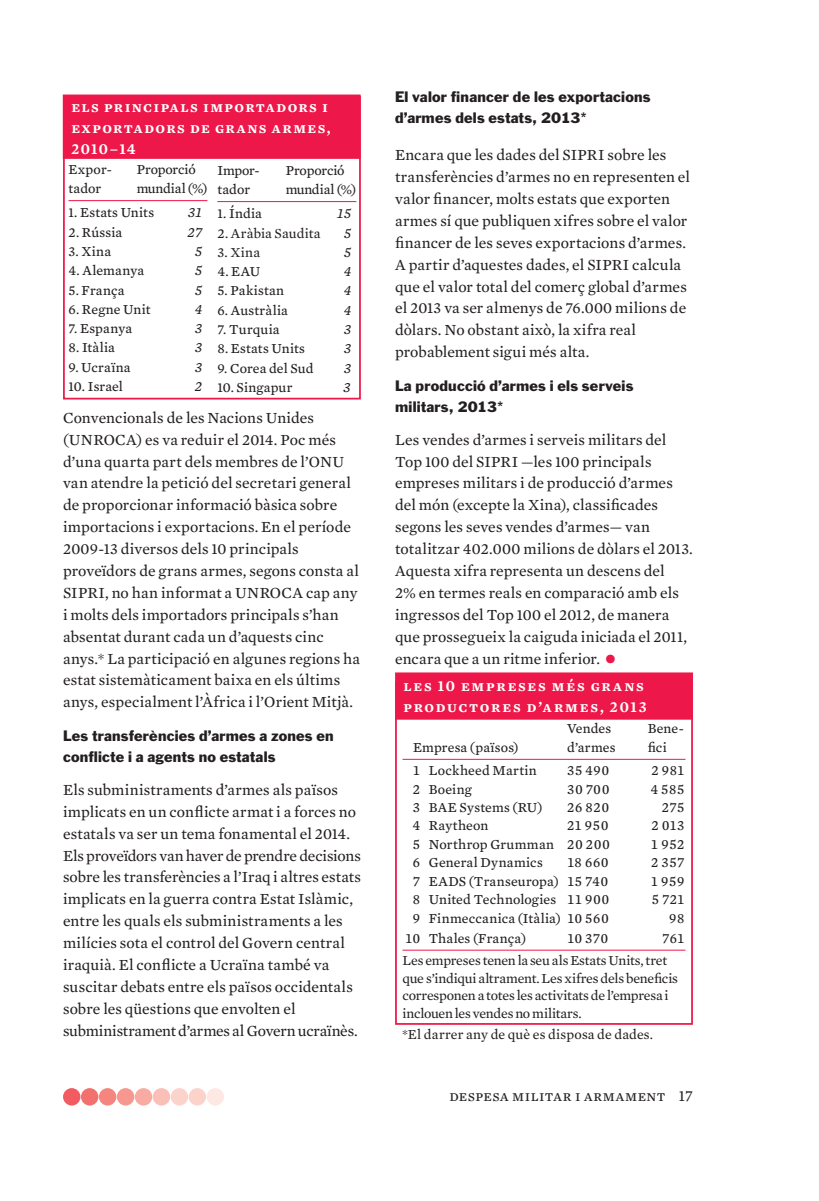
<style>
.page{position:relative;width:819px;height:1201px;background:#fff}
.page>*{position:absolute;margin:0;border:0;box-sizing:border-box;transform-origin:0 0}
.t1{font:15.75px/21.9px "Mercury Text G2";letter-spacing:.005em;color:#231f20}
.t2{font:15.75px/21px "Mercury Text G3 Semibold SC";letter-spacing:.1em;color:#fff}
.t3{font:15.75px "Mercury Text G2 Roman SC";letter-spacing:.03em;color:#231f20}
.t4{font:14px "Mercury Text G3";letter-spacing:.01em;color:#231f20}
.t5{font:14px/17.5px "Mercury Text G2";letter-spacing:-.01em;color:#231f20}
.t6{font:14px/21px "Franklin Gothic";letter-spacing:.015em;color:#231f20}
.t7{font:14px "Mercury Numeric G3";letter-spacing:.05em;color:#231f20}
.t8{font:14px "Mercury Text G2";letter-spacing:.01em;color:#231f20}
.t9{font:14px "Mercury Text G3";letter-spacing:-.01em;color:#231f20}
.t10{font:italic 14px "Mercury Numeric G3";color:#231f20}
.s1{font-family:"Mercury Text G3"}
.s2{font-size:31.5px;color:#ed1849}
.s3{font-family:"Mercury Numeric G3"}
</style>
<div class="page">
<div style="left:206px;top:1088px;width:18px;height:17px;background:#fee8e3;border-radius:50%"></div>
<div style="left:189px;top:1088px;width:17px;height:17px;background:#fcd3cb;border-radius:50%"></div>
<div style="left:171px;top:1088px;width:17px;height:17px;background:#fcd3cb;border-radius:50%"></div>
<div style="left:153px;top:1088px;width:17px;height:17px;background:#fabfb7;border-radius:50%"></div>
<div style="left:135px;top:1088px;width:17px;height:17px;background:#f8aba3;border-radius:50%"></div>
<div style="left:117px;top:1088px;width:17px;height:17px;background:#f69790;border-radius:50%"></div>
<div style="left:99px;top:1088px;width:17px;height:17px;background:#f4857f;border-radius:50%"></div>
<div style="left:81px;top:1088px;width:17px;height:17px;background:#f2716f;border-radius:50%"></div>
<div style="left:63px;top:1088px;width:17px;height:17px;background:#f15b61;border-radius:50%"></div>
<div style="left:63px;top:96px;width:298px;height:303px;border:2px solid #ed1849"></div>
<div style="left:64px;top:95px;width:296px;height:63px;background:#ed1849"></div>
<div style="left:63px;top:94px;width:297px;height:65px;border:2px solid #ed1849"></div>
<hr style="left:68px;top:200px;width:139px;height:1px;background:#ed1849">
<hr style="left:217px;top:201px;width:139px;height:1px;background:#ed1849">
<div style="left:395px;top:681px;width:298px;height:343px;border:2px solid #ed1849"></div>
<div style="left:396px;top:673px;width:296px;height:45px;background:#ed1849"></div>
<div style="left:395px;top:672px;width:298px;height:47px;border:2px solid #ed1849"></div>
<hr style="left:402px;top:759px;width:283px;height:1px;background:#ed1849">
<hr style="left:402px;top:949px;width:283px;height:1px;background:#ed1849">
<p class="t2" style="left:71px;top:96px;width:261px">els principals importadors i exportadors de grans armes,<br>2010–14</p>
<p class="t4" style="left:68px;top:163px;width:45px">Expor-</p>
<p class="t9" style="left:137px;top:163px;width:60px">Proporció</p>
<p class="t4" style="left:68px;top:182px;width:34px">tador</p>
<p class="t9" style="left:137px;top:182px;width:72px">mundial (%)</p>
<p class="t4" style="left:68px;top:207px;width:87px">1. Estats Units</p>
<p class="t10" style="left:188px;top:204px;width:16px">31</p>
<p class="t4" style="left:68px;top:226px;width:55px">2. Rússia</p>
<p class="t10" style="left:188px;top:223px;width:16px">27</p>
<p class="t4" style="left:68px;top:245px;width:44px">3. Xina</p>
<p class="t10" style="left:195px;top:242px;width:9px">5</p>
<p class="t4" style="left:68px;top:264px;width:77px">4. Alemanya</p>
<p class="t10" style="left:195px;top:262px;width:9px">5</p>
<p class="t4" style="left:68px;top:284px;width:57px">5. França</p>
<p class="t10" style="left:195px;top:281px;width:9px">5</p>
<p class="t4" style="left:68px;top:303px;width:84px">6. Regne Unit</p>
<p class="t10" style="left:195px;top:300px;width:9px">4</p>
<p class="t4" style="left:68px;top:322px;width:65px">7. Espanya</p>
<p class="t10" style="left:195px;top:319px;width:9px">3</p>
<p class="t4" style="left:68px;top:341px;width:48px">8. Itàlia</p>
<p class="t10" style="left:195px;top:339px;width:9px">3</p>
<p class="t4" style="left:68px;top:361px;width:64px">9. Ucraïna</p>
<p class="t10" style="left:195px;top:358px;width:9px">3</p>
<p class="t4" style="left:68px;top:380px;width:56px">10. Israel</p>
<p class="t10" style="left:195px;top:377px;width:9px">2</p>
<p class="t4" style="left:217px;top:164px;width:44px">Impor-</p>
<p class="t9" style="left:286px;top:164px;width:60px">Proporció</p>
<p class="t4" style="left:217px;top:183px;width:34px">tador</p>
<p class="t9" style="left:286px;top:183px;width:72px">mundial (%)</p>
<p class="t4" style="left:217px;top:208px;width:46px">1. Índia</p>
<p class="t10" style="left:337px;top:205px;width:16px">15</p>
<p class="t8" style="left:217px;top:227px;width:105px"><span class="s1">2.</span> Aràbia Saudita</p>
<p class="t10" style="left:344px;top:224px;width:9px">5</p>
<p class="t5" style="left:217px;top:244px;width:44px"><span class="s1">3.</span> Xina</p>
<p class="t10" style="left:344px;top:243px;width:9px">5</p>
<p class="t4" style="left:217px;top:265px;width:44px">4. EAU</p>
<p class="t10" style="left:344px;top:263px;width:9px">4</p>
<p class="t4" style="left:217px;top:285px;width:68px">5. Pakistan</p>
<p class="t10" style="left:344px;top:282px;width:9px">4</p>
<p class="t4" style="left:217px;top:304px;width:72px">6. Austràlia</p>
<p class="t10" style="left:344px;top:301px;width:9px">4</p>
<p class="t4" style="left:217px;top:323px;width:64px">7. Turquia</p>
<p class="t10" style="left:344px;top:320px;width:9px">3</p>
<p class="t4" style="left:217px;top:342px;width:89px">8. Estats Units</p>
<p class="t10" style="left:344px;top:340px;width:9px">3</p>
<p class="t4" style="left:217px;top:362px;width:98px">9. Corea del Sud</p>
<p class="t10" style="left:344px;top:359px;width:9px">3</p>
<p class="t4" style="left:217px;top:381px;width:77px">10. Singapur</p>
<p class="t10" style="left:343px;top:378px;width:9px">3</p>
<p class="t1" style="left:63px;top:408px;width:298px">Convencionals de les Nacions Unides (UNROCA) es va reduir el 2014. Poc més d’una quarta part dels membres de l’ONU van atendre la petició del secretari general de proporcionar informació bàsica sobre importacions i exportacions. En el període 2009-13 diversos dels 10 principals proveïdors de grans armes, segons consta al SIPRI, no han informat a UNROCA cap any i molts dels importadors principals s’han absentat durant cada un d’aquests cinc anys.* La participació en algunes regions ha estat sistemàticament baixa en els últims anys, especialment l’Àfrica i l’Orient Mitjà.</p>
<p class="t6" style="left:63px;top:726px;width:272px">Les transferències d’armes a zones en conflicte i a agents no estatals</p>
<p class="t1" style="left:63px;top:779px;width:299px">Els subministraments d’armes als països implicats en un conflicte armat i a forces no estatals va ser un tema fonamental el 2014.<br>Els proveïdors van haver de prendre decisions sobre les transferències a l’Iraq i altres estats implicats en la guerra contra Estat Islàmic, entre les quals els subministraments a les milícies sota el control del Govern central iraquià. El conflicte a Ucraïna també va suscitar debats entre els països occidentals sobre les qüestions que envolten el subministrament d’armes al Govern ucraïnès.</p>
<p class="t6" style="left:395px;top:87px;width:257px">El valor financer de les exportacions d’armes dels estats, 2013*</p>
<p class="t1" style="left:395px;top:145px;width:296px">Encara que les dades del SIPRI sobre les transferències d’armes no en representen el valor financer, molts estats que exporten armes sí que publiquen xifres sobre el valor financer de les seves exportacions d’armes.<br>A partir d’aquestes dades, el SIPRI calcula que el valor total del comerç global d’armes el 2013 va ser almenys de 76.000 milions de dòlars. No obstant això, la xifra real probablement sigui més alta.</p>
<p class="t6" style="left:395px;top:376px;width:240px">La producció d’armes i els serveis militars, 2013*</p>
<p class="t1" style="left:395px;top:429px;width:299px">Les vendes d’armes i serveis militars del Top 100 del SIPRI —les 100 principals empreses militars i de producció d’armes del món (excepte la Xina), classificades segons les seves vendes d’armes— van totalitzar 402.000 milions de dòlars el 2013.<br>Aquesta xifra representa un descens del<br>2% en termes reals en comparació amb els ingressos del Top 100 el 2012, de manera que prossegueix la caiguda iniciada el 2011, encara que a un ritme inferior. <span class="s2">•</span></p>
<p class="t2" style="left:403px;top:675px;width:245px">les 10 empreses més grans productores d’armes, 2013</p>
<p class="t4" style="left:567px;top:722px;width:46px">Vendes</p>
<p class="t4" style="left:647px;top:722px;width:38px">Bene-</p>
<p class="t4" style="left:413px;top:741px;width:107px">Empresa (països)</p>
<p class="t4" style="left:567px;top:741px;width:50px">d’armes</p>
<p class="t4" style="left:647px;top:741px;width:21px">fici</p>
<p class="t4" style="left:413px;top:764px;width:126px"><span class="s3">1</span> Lockheed Martin</p>
<p class="t7" style="left:567px;top:762px;width:43px">35 490</p>
<p class="t7" style="left:651px;top:762px;width:35px">2 981</p>
<p class="t4" style="left:413px;top:783px;width:60px"><span class="s3">2</span> Boeing</p>
<p class="t7" style="left:567px;top:780px;width:44px">30 700</p>
<p class="t7" style="left:650px;top:780px;width:35px">4 585</p>
<p class="t4" style="left:413px;top:801px;width:131px"><span class="s3">3</span> BAE Systems (RU)</p>
<p class="t7" style="left:567px;top:798px;width:43px">26 820</p>
<p class="t7" style="left:661px;top:798px;width:24px">275</p>
<p class="t4" style="left:413px;top:819px;width:77px"><span class="s3">4</span> Raytheon</p>
<p class="t7" style="left:567px;top:817px;width:43px">21 950</p>
<p class="t7" style="left:651px;top:817px;width:34px">2 013</p>
<p class="t4" style="left:413px;top:838px;width:198px"><span class="s3">5</span> Northrop Grumman <span class="s3">20 200</span></p>
<p class="t7" style="left:651px;top:835px;width:35px">1 952</p>
<p class="t4" style="left:413px;top:856px;width:131px"><span class="s3">6</span> General Dynamics</p>
<p class="t7" style="left:567px;top:853px;width:43px">18 660</p>
<p class="t7" style="left:651px;top:853px;width:35px">2 357</p>
<p class="t4" style="left:413px;top:875px;width:197px"><span class="s3">7</span> EADS (Transeuropa) <span class="s3">15 740</span></p>
<p class="t7" style="left:651px;top:872px;width:35px">1 959</p>
<p class="t4" style="left:413px;top:893px;width:198px"><span class="s3">8</span> United Technologies <span class="s3">11 900</span></p>
<p class="t7" style="left:651px;top:890px;width:34px">5 721</p>
<p class="t4" style="left:413px;top:912px;width:197px"><span class="s3">9</span> Finmeccanica (Itàlia) <span class="s3">10 560</span></p>
<p class="t7" style="left:669px;top:909px;width:17px">98</p>
<p class="t4" style="left:405px;top:931px;width:122px"><span class="s3">10</span> Thales (França)</p>
<p class="t7" style="left:567px;top:929px;width:42px">10 370</p>
<p class="t7" style="left:662px;top:929px;width:24px">761</p>
<p class="t5" style="left:402px;top:952px;width:277px">Les empreses tenen la seu als Estats Units, tret que s’indiqui altrament. Les xifres dels beneficis corresponen a totes les activitats de l’empresa i inclouen les vendes no militars.</p>
<p class="t8" style="left:402px;top:1028px;width:253px">*El darrer any de què es disposa de dades.</p>
<p class="t3" style="left:449px;top:1086px;width:245px">despesa militar i armament 17</p>
</div>
